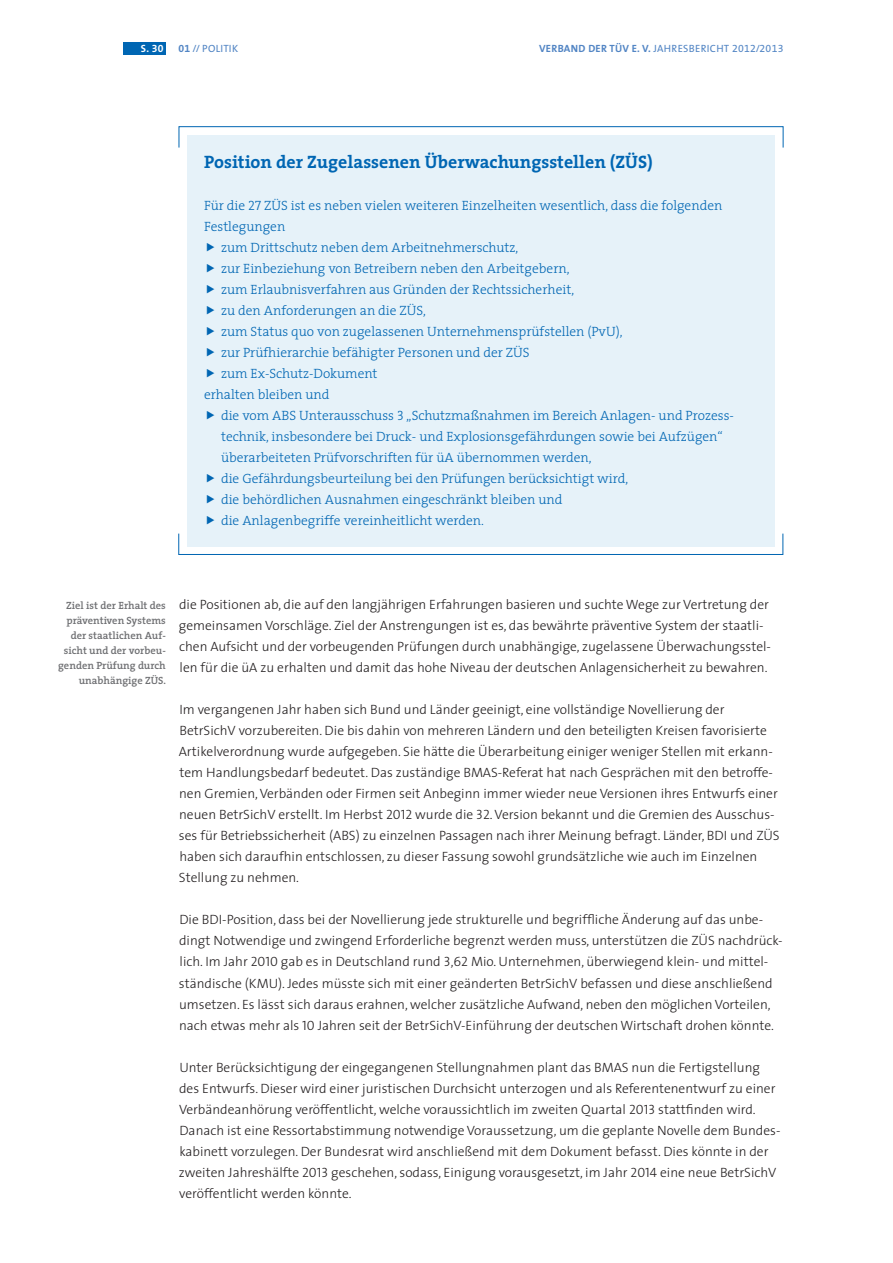
<style>
.page{position:relative;width:893px;height:1263px;background:#fff}
.page>*{position:absolute;margin:0;border:0;box-sizing:border-box;transform-origin:0 0}
.t1{font:700 18px "The Serif";color:#0066b3}
.t2{font:300 13.5px/21px "The Sans";color:#231f20}
.t3{font:300 13.5px "The Serif";color:#0066b3}
.t4{font:600 10.5px/15px "The Serif";color:#6d6e71;text-align:right}
.t5{font:700 10.5px "The Sans";letter-spacing:.025em;color:#5285c4}
.t6{font:10.5px "The Sans";letter-spacing:.025em;color:#5285c4}
.t7{font:700 10.5px "The Sans";color:#fff}
.s1{font-family:"The Sans Bold Expert";font-weight:400}
.s2{font-family:"The Sans Bold Expert"}
.s3{font-family:"The Sans Expert"}
.s4{font-weight:400}
.s5{font-family:"The Sans Expert";font-weight:400}
.s6{font-family:"The Serif Light Caps";font-weight:400}
.s7{font-family:"The Sans Light Caps";font-weight:400}
</style>
<div class="page">
<div style="left:123px;top:43px;width:43px;height:12px;background:#0066b3"></div>
<div style="left:187px;top:135px;width:588px;height:411px;background:#e6f2f9"></div>
<div style="left:179px;top:126px;width:604px;height:22px;border:1px solid #0066b3"></div>
<div style="left:178px;top:533px;width:605px;height:22px;border:1px solid #0066b3"></div>
<p class="t7" style="left:141px;top:40px;width:24px">S. <span class="s1">30</span></p>
<p class="t6" style="left:179px;top:40px;width:61px"><span class="s2">01</span> <span class="s3">//</span> POLITIK</p>
<p class="t5" style="left:539px;top:40px;width:246px">VERBAND DER TÜV E. V. <span class="s4">JAHRESBERICHT</span> <span class="s5">2012/2013</span></p>
<h1 class="t1" style="left:204px;top:147px;width:450px">Position der Zugelassenen Überwachungsstellen (ZÜS)</h1>
<p class="t3" style="left:204px;top:195px;width:520px">Für die <span class="s6">27</span> ZÜS ist es neben vielen weiteren Einzelheiten wesentlich, dass die folgenden</p>
<p class="t3" style="left:204px;top:216px;width:83px">Festlegungen</p>
<p class="t3" style="left:221px;top:237px;width:299px">zum Drittschutz neben dem Arbeitnehmerschutz,</p>
<p class="t3" style="left:221px;top:258px;width:350px">zur Einbeziehung von Betreibern neben den Arbeitgebern,</p>
<p class="t3" style="left:221px;top:279px;width:355px">zum Erlaubnisverfahren aus Gründen der Rechtssicherheit,</p>
<p class="t3" style="left:221px;top:300px;width:207px">zu den Anforderungen an die ZÜS,</p>
<p class="t3" style="left:221px;top:321px;width:403px">zum Status quo von zugelassenen Unternehmensprüfstellen (PvU),</p>
<p class="t3" style="left:221px;top:342px;width:310px">zur Prüfhierarchie befähigter Personen und der ZÜS</p>
<p class="t3" style="left:221px;top:363px;width:158px">zum Ex-Schutz-Dokument</p>
<p class="t3" style="left:204px;top:384px;width:127px">erhalten bleiben und</p>
<p class="t3" style="left:221px;top:405px;width:514px">die vom ABS Unterausschuss <span class="s6">3</span> „Schutzmaßnahmen im Bereich Anlagen- und Prozess-</p>
<p class="t3" style="left:221px;top:426px;width:503px">technik, insbesondere bei Druck- und Explosionsgefährdungen sowie bei Aufzügen“</p>
<p class="t3" style="left:221px;top:447px;width:372px">überarbeiteten Prüfvorschriften für üA übernommen werden,</p>
<p class="t3" style="left:221px;top:468px;width:409px">die Gefährdungsbeurteilung bei den Prüfungen berücksichtigt wird,</p>
<p class="t3" style="left:221px;top:489px;width:343px">die behördlichen Ausnahmen eingeschränkt bleiben und</p>
<p class="t3" style="left:221px;top:510px;width:264px">die Anlagenbegriffe vereinheitlicht werden.</p>
<p class="t4" style="left:58px;top:598px;width:109px">Ziel ist der Erhalt des präventiven Systems der staatlichen Auf&shy;sicht und der vorbeu&shy;genden Prüfung durch unabhängige ZÜS.</p>
<p class="t2" style="left:179px;top:594px;width:594px">die Positionen ab, die auf den langjährigen Erfahrungen basieren und suchte Wege zur Vertretung der gemeinsamen Vorschläge. Ziel der Anstrengungen ist es, das bewährte präventive System der staatli&shy;chen Aufsicht und der vorbeugenden Prüfungen durch unabhängige, zugelassene Überwachungsstel&shy;len für die üA zu erhalten und damit das hohe Niveau der deutschen Anlagensicherheit zu bewahren.</p>
<p class="t2" style="left:179px;top:699px;width:602px">Im vergangenen Jahr haben sich Bund und Länder geeinigt, eine vollständige Novellierung der BetrSichV vorzubereiten. Die bis dahin von mehreren Ländern und den beteiligten Kreisen favorisierte Artikelverordnung wurde aufgegeben. Sie hätte die Überarbeitung einiger weniger Stellen mit erkann&shy;tem Handlungsbedarf bedeutet. Das zuständige BMAS-Referat hat nach Gesprächen mit den betroffe&shy;nen Gremien, Verbänden oder Firmen seit Anbeginn immer wieder neue Versionen ihres Entwurfs einer neuen BetrSichV erstellt. Im Herbst <span class="s7">2012</span> wurde die <span class="s7">32</span>. Version bekannt und die Gremien des Ausschus&shy;ses für Betriebssicherheit (ABS) zu einzelnen Passagen nach ihrer Meinung befragt. Länder, BDI und ZÜS haben sich daraufhin entschlossen, zu dieser Fassung sowohl grundsätzliche wie auch im Einzelnen Stellung zu nehmen.</p>
<p class="t2" style="left:179px;top:909px;width:605px">Die BDI-Position, dass bei der Novellierung jede strukturelle und begriffliche Änderung auf das unbe&shy;dingt Notwendige und zwingend Erforderliche begrenzt werden muss, unterstützen die ZÜS nachdrück&shy;lich. Im Jahr <span class="s7">2010</span> gab es in Deutschland rund <span class="s7">3</span>,<span class="s7">62</span> Mio. Unternehmen, überwiegend klein- und mittel&shy;ständische (KMU). Jedes müsste sich mit einer geänderten BetrSichV befassen und diese anschließend umsetzen. Es lässt sich daraus erahnen, welcher zusätzliche Aufwand, neben den möglichen Vorteilen, nach etwas mehr als <span class="s7">10</span> Jahren seit der BetrSichV-Einführung der deutschen Wirtschaft drohen könnte.</p>
<p class="t2" style="left:179px;top:1056px;width:603px">Unter Berücksichtigung der eingegangenen Stellungnahmen plant das BMAS nun die Fertigstellung des Entwurfs. Dieser wird einer juristischen Durchsicht unterzogen und als Referentenentwurf zu einer Verbändeanhörung veröffentlicht, welche voraussichtlich im zweiten Quartal <span class="s7">2013</span> stattfinden wird.<br>Danach ist eine Ressortabstimmung notwendige Voraussetzung, um die geplante Novelle dem Bundes&shy;kabinett vorzulegen. Der Bundesrat wird anschließend mit dem Dokument befasst. Dies könnte in der zweiten Jahreshälfte <span class="s7">2013</span> geschehen, sodass, Einigung vorausgesetzt, im Jahr <span class="s7">2014</span> eine neue BetrSichV veröffentlicht werden könnte.</p>
</div>
